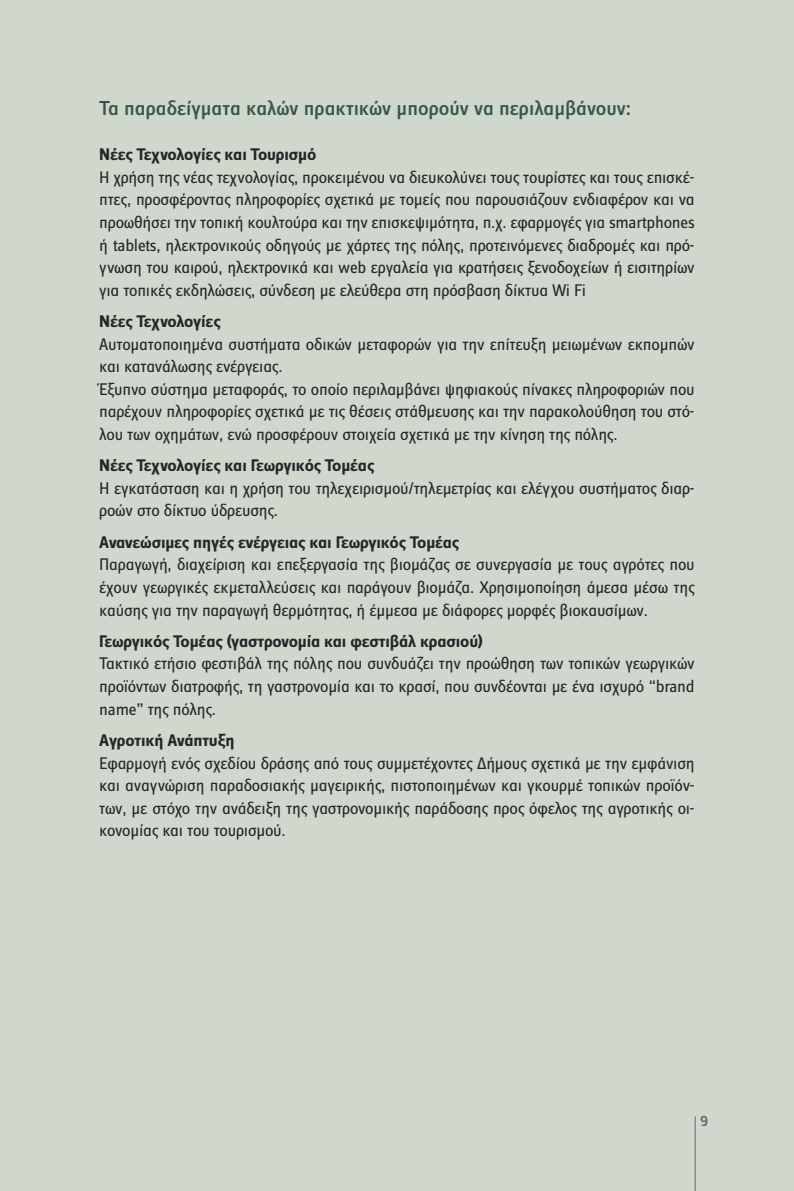
<style>
.page{position:relative;width:794px;height:1191px;background:#d0d8ce}
.page>*{position:absolute;margin:0;border:0;box-sizing:border-box;transform-origin:0 0}
.t1{font:500 21px "Zine Sans Dis GR";color:#3a5649}
.t2{font:17.5px/22.6px "Zine Sans Dis GR";letter-spacing:-.015em;color:#272627;text-align:justify}
.t3{font:700 17.5px "Zine Sans Dis GR";letter-spacing:-.01em;color:#272627}
.t4{font:500 15.75px "Zine Sans Dis GR";color:#686768}
</style>
<div class="page">
<hr style="left:694px;top:1116px;width:1px;height:75px;background:#686768">
<p class="t1" style="left:99px;top:98px;width:533px">Τα παραδείγματα καλών πρακτικών μπορούν να περιλαμβάνουν:</p>
<p class="t3" style="left:99px;top:146px;width:219px">Νέες Τεχνολογίες και Τουρισμό</p>
<p class="t2" style="left:99px;top:166px;width:597px">Η χρήση της νέας τεχνολογίας, προκειμένου να διευκολύνει τους τουρίστες και τους επισκέ&shy;πτες, προσφέροντας πληροφορίες σχετικά με τομείς που παρουσιάζουν ενδιαφέρον και να προωθήσει την τοπική κουλτούρα και την επισκεψιμότητα, π.χ. εφαρμογές για smartphones ή tablets, ηλεκτρονικούς οδηγούς με χάρτες της πόλης, προτεινόμενες διαδρομές και πρό&shy;γνωση του καιρού, ηλεκτρονικά και web εργαλεία για κρατήσεις ξενοδοχείων ή εισιτηρίων για τοπικές εκδηλώσεις, σύνδεση με ελεύθερα στη πρόσβαση δίκτυα Wi Fi</p>
<p class="t3" style="left:99px;top:313px;width:123px">Νέες Τεχνολογίες</p>
<p class="t2" style="left:99px;top:333px;width:597px;text-align:left">Αυτοματοποιημένα συστήματα οδικών μεταφορών για την επίτευξη μειωμένων εκπομπών και κατανάλωσης ενέργειας.<br>Έξυπνο σύστημα μεταφοράς, το οποίο περιλαμβάνει ψηφιακούς πίνακες πληροφοριών που παρέχουν πληροφορίες σχετικά με τις θέσεις στάθμευσης και την παρακολούθηση του στό&shy;λου των οχημάτων, ενώ προσφέρουν στοιχεία σχετικά με την κίνηση της πόλης.</p>
<p class="t3" style="left:99px;top:457px;width:276px">Νέες Τεχνολογίες και Γεωργικός Τομέας</p>
<p class="t2" style="left:99px;top:477px;width:597px">Η εγκατάσταση και η χρήση του τηλεχειρισμού/τηλεμετρίας και ελέγχου συστήματος διαρ&shy;ροών στο δίκτυο ύδρευσης.</p>
<p class="t3" style="left:99px;top:533px;width:361px">Ανανεώσιμες πηγές ενέργειας και Γεωργικός Τομέας</p>
<p class="t2" style="left:99px;top:554px;width:597px">Παραγωγή, διαχείριση και επεξεργασία της βιομάζας σε συνεργασία με τους αγρότες που έχουν γεωργικές εκμεταλλεύσεις και παράγουν βιομάζα. Χρησιμοποίηση άμεσα μέσω της καύσης για την παραγωγή θερμότητας, ή έμμεσα με διάφορες μορφές βιοκαυσίμων.</p>
<p class="t3" style="left:99px;top:632px;width:385px">Γεωργικός Τομέας (γαστρονομία και φεστιβάλ κρασιού)</p>
<p class="t2" style="left:99px;top:653px;width:597px">Τακτικό ετήσιο φεστιβάλ της πόλης που συνδυάζει την προώθηση των τοπικών γεωργικών προϊόντων διατροφής, τη γαστρονομία και το κρασί, που συνδέονται με ένα ισχυρό “brand name” της πόλης.</p>
<p class="t3" style="left:99px;top:731px;width:137px">Αγροτική Ανάπτυξη</p>
<p class="t2" style="left:99px;top:752px;width:597px">Εφαρμογή ενός σχεδίου δράσης από τους συμμετέχοντες Δήμους σχετικά με την εμφάνιση και αναγνώριση παραδοσιακής μαγειρικής, πιστοποιημένων και γκουρμέ τοπικών προϊόν&shy;των, με στόχο την ανάδειξη της γαστρονομικής παράδοσης προς όφελος της αγροτικής οι&shy;κονομίας και του τουρισμού.</p>
<p class="t4" style="left:700px;top:1113px;width:10px">9</p>
</div>
